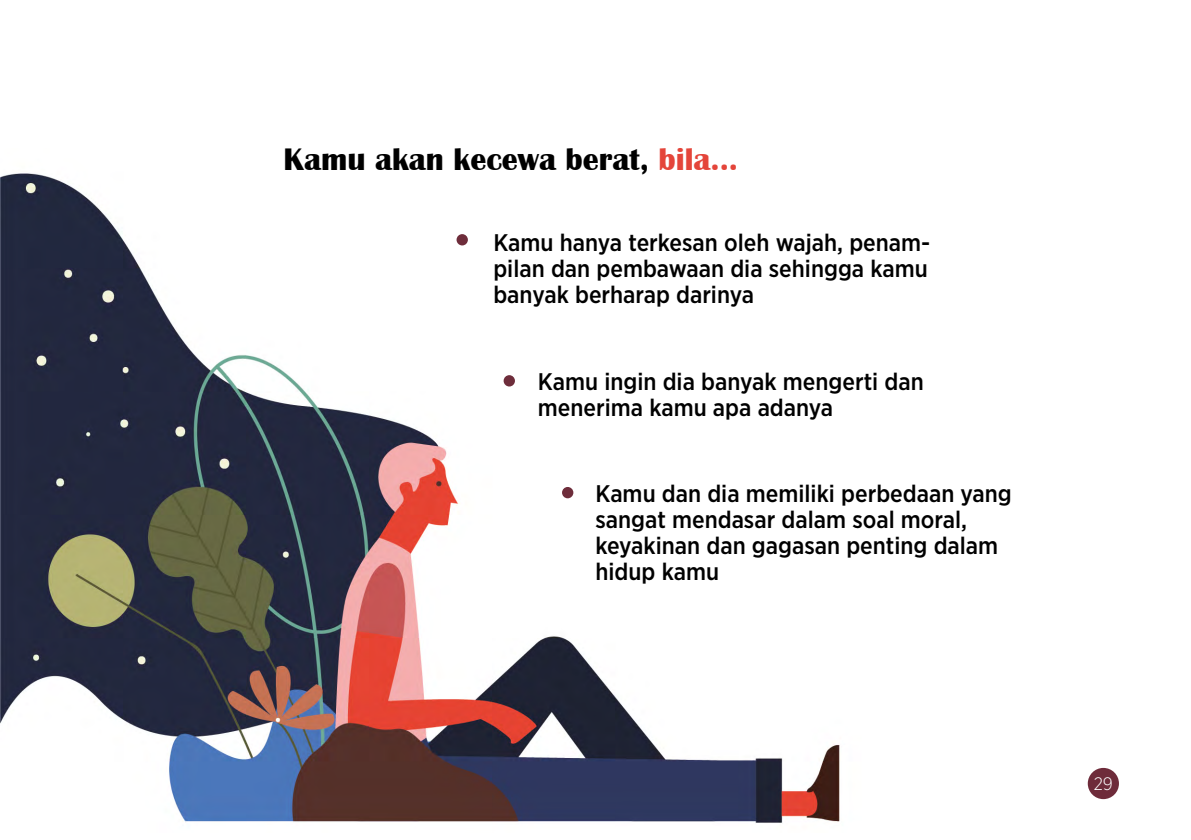
<style>
.page{position:relative;width:1191px;height:840px;background:#fff}
.page>*{position:absolute;margin:0;border:0;box-sizing:border-box;transform-origin:0 0}
.t1{font:700 32px "Britannic";color:#000}
.t2{font:500 24px/26px "Gotham Narrow";color:#000}
.t3{font:300 18px "Gotham Narrow";color:#fff}
.s1{color:#e4453a}
</style>
<div class="page">
<div style="left:1087px;top:767px;width:32px;height:31px;background:#6e2b3a;border-radius:50%"></div>
<hr style="left:0;top:0;width:1px;height:839px;background:#24283e">
<img style="left:0;top:148px;width:840px;height:684px">
<div style="left:456px;top:234px;width:12px;height:11px;background:#6e2d3b;border-radius:50%"></div>
<div style="left:503px;top:375px;width:12px;height:11px;background:#6e2d3b;border-radius:50%"></div>
<div style="left:562px;top:486px;width:11px;height:12px;background:#6e2d3b;border-radius:50%"></div>
<h1 class="t1" style="left:283px;top:141px;width:456px">Kamu akan kecewa berat, <span class="s1">bila...</span></h1>
<p class="t2" style="left:493px;top:228px;width:438px;text-align:justify">Kamu hanya terkesan oleh wajah, penam&shy;pilan dan pembawaan dia sehingga kamu banyak berharap darinya</p>
<p class="t2" style="left:538px;top:368px;width:387px">Kamu ingin dia banyak mengerti dan menerima kamu apa adanya</p>
<p class="t2" style="left:595px;top:479px;width:418px">Kamu dan dia memiliki perbedaan yang sangat mendasar dalam soal moral, keyakinan dan gagasan penting dalam hidup kamu</p>
<p class="t3" style="left:1093px;top:771px;width:21px">29</p>
</div>
